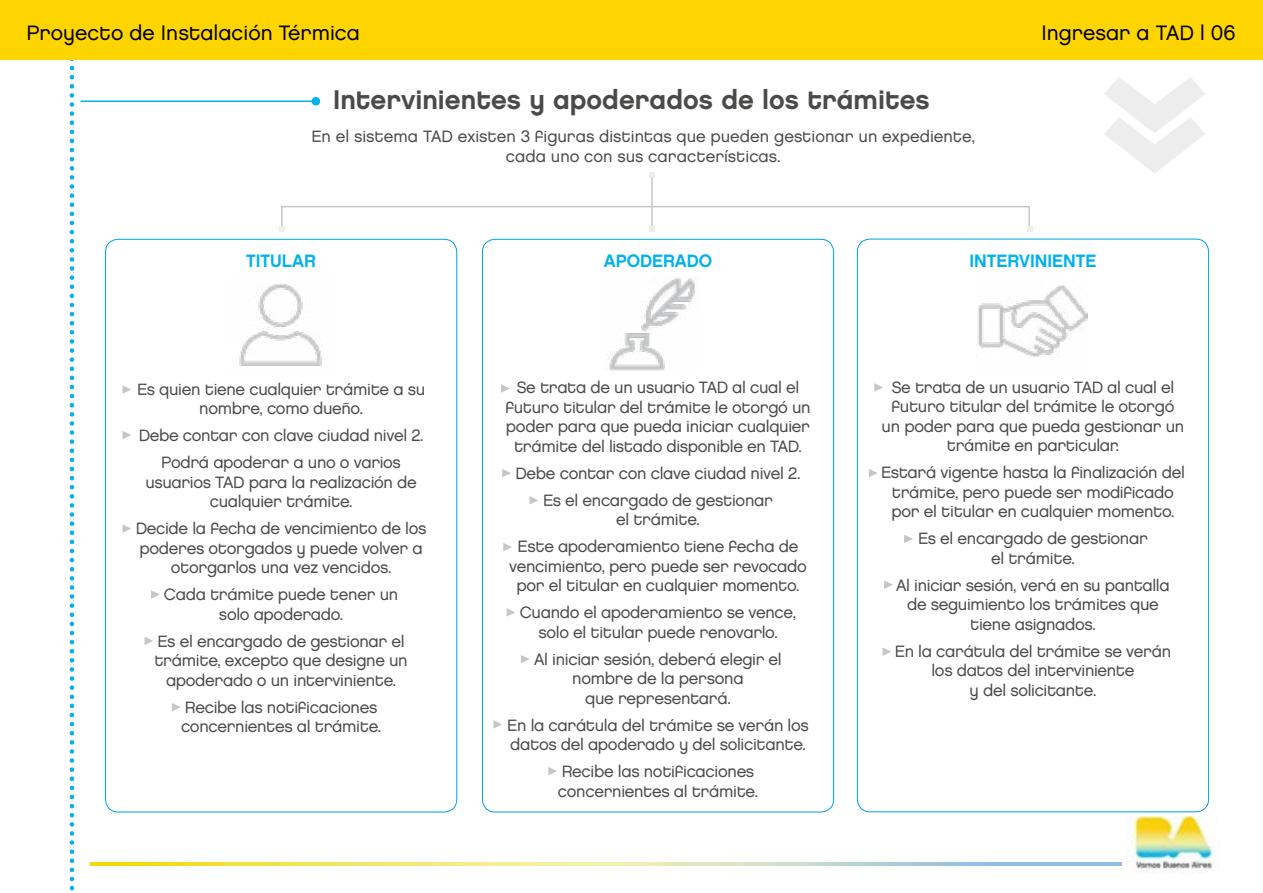
<style>
.page{position:relative;width:1263px;height:893px;background:#fff}
.page>*{position:absolute;margin:0;border:0;box-sizing:border-box;transform-origin:0 0}
.t1{font:27px "Chalet New York Nineteen Eighty";color:#4a4a49}
.t2{font:21px "Chalet London Nineteen Eighty";color:#000}
.t3{font:18px "Chalet New York Nineteen Eighty";color:#00b1eb}
.t4{font:16.5px/19.5px "Chalet London Nineteen Eighty";letter-spacing:-.02em;color:#4a4a49;text-align:center}
.t5{font:16.5px/19.8px "Chalet London Nineteen Eighty";color:#4a4a49;text-align:center}
</style>
<div class="page">
<svg style="left:70px;top:60px;width:4px;height:831px"></svg>
<div style="left:0;top:0;width:1263px;height:60px;background:#ffd500"></div>
<svg style="left:1104px;top:77px;width:101px;height:96px"></svg>
<hr style="left:81px;top:101px;width:235px;height:1px;background:#00b1eb">
<div style="left:312px;top:97px;width:8px;height:9px;background:#00b1eb;border-radius:50%"></div>
<svg style="left:122px;top:385px;width:9px;height:9px"></svg>
<svg style="left:122px;top:431px;width:9px;height:8px"></svg>
<svg style="left:122px;top:524px;width:9px;height:9px"></svg>
<svg style="left:151px;top:590px;width:9px;height:9px"></svg>
<svg style="left:145px;top:637px;width:8px;height:8px"></svg>
<svg style="left:172px;top:703px;width:9px;height:8px"></svg>
<svg style="left:874px;top:383px;width:9px;height:9px"></svg>
<svg style="left:869px;top:469px;width:8px;height:8px"></svg>
<svg style="left:904px;top:535px;width:9px;height:8px"></svg>
<svg style="left:884px;top:580px;width:9px;height:9px"></svg>
<svg style="left:882px;top:647px;width:9px;height:9px"></svg>
<hr style="left:281px;top:206px;width:749px;height:1px;background:#c6c6c6">
<hr style="left:281px;top:206px;width:2px;height:25px;background:#c6c6c6">
<hr style="left:1028px;top:207px;width:2px;height:25px;background:#c6c6c6">
<hr style="left:651px;top:175px;width:2px;height:57px;background:#c6c6c6">
<svg style="left:649px;top:172px;width:6px;height:6px"></svg>
<svg style="left:649px;top:227px;width:6px;height:5px"></svg>
<svg style="left:279px;top:227px;width:5px;height:5px"></svg>
<svg style="left:1027px;top:227px;width:5px;height:5px"></svg>
<svg style="left:501px;top:384px;width:9px;height:9px"></svg>
<svg style="left:502px;top:469px;width:9px;height:8px"></svg>
<svg style="left:529px;top:496px;width:9px;height:8px"></svg>
<svg style="left:503px;top:543px;width:9px;height:8px"></svg>
<svg style="left:507px;top:608px;width:8px;height:9px"></svg>
<svg style="left:521px;top:655px;width:8px;height:8px"></svg>
<svg style="left:493px;top:720px;width:9px;height:9px"></svg>
<svg style="left:548px;top:767px;width:9px;height:8px"></svg>
<img style="left:239px;top:283px;width:83px;height:83px">
<img style="left:607px;top:277px;width:89px;height:93px">
<img style="left:977px;top:285px;width:110px;height:73px">
<svg style="left:91px;top:862px;width:1030px;height:2px;background:#d6db98"></svg>
<svg style="left:91px;top:864px;width:1030px;height:2px;background:#d6db98"></svg>
<img style="left:1126px;top:816px;width:88px;height:58px">
<p class="t2" style="left:27px;top:20px;width:335px">Proyecto de Instalación Térmica</p>
<p class="t2" style="left:1041px;top:20px;width:195px">Ingresar a TAD | 06</p>
<h1 class="t1" style="left:333px;top:83px;width:598px">Intervinientes y apoderados de los trámites</h1>
<p class="t5" style="left:311px;top:126px;width:665px">En el sistema TAD existen 3 figuras distintas que pueden gestionar un expediente, cada uno con sus características.</p>
<p class="t3" style="left:246px;top:249px;width:72px">TITULAR</p>
<p class="t3" style="left:604px;top:249px;width:110px">APODERADO</p>
<p class="t3" style="left:969px;top:249px;width:128px">INTERVINIENTE</p>
<p class="t4" style="left:137px;top:379px;width:290px">Es quien tiene cualquier trámite a su nombre, como dueño.</p>
<p class="t4" style="left:139px;top:422px;width:286px;line-height:27px">Debe contar con clave ciudad nivel 2.<br>Podrá apoderar a uno o varios</p>
<p class="t4" style="left:145px;top:472px;width:273px">usuarios TAD para la realización de cualquier trámite.</p>
<p class="t4" style="left:136px;top:519px;width:292px">Decide la fecha de vencimiento de los poderes otorgados y puede volver a otorgarlos una vez vencidos.</p>
<p class="t4" style="left:164px;top:585px;width:236px">Cada trámite puede tener un solo apoderado.</p>
<p class="t4" style="left:154px;top:631px;width:255px">Es el encargado de gestionar el trámite, excepto que designe un apoderado o un interviniente.</p>
<p class="t4" style="left:181px;top:697px;width:202px;text-align:left">Recibe las notificaciones concernientes al trámite.</p>
<p class="t4" style="left:505px;top:378px;width:307px">Se trata de un usuario TAD al cual el futuro titular del trámite le otorgó un poder para que pueda iniciar cualquier trámite del listado disponible en TAD.</p>
<p class="t4" style="left:515px;top:459px;width:286px;line-height:27px">Debe contar con clave ciudad nivel 2.<br>Es el encargado de gestionar</p>
<p class="t4" style="left:518px;top:506px;width:282px;line-height:27px">el trámite.<br>Este apoderamiento tiene fecha de</p>
<p class="t4" style="left:509px;top:556px;width:299px">vencimiento, pero puede ser revocado por el titular en cualquier momento.</p>
<p class="t4" style="left:520px;top:603px;width:278px">Cuando el apoderamiento se vence, solo el titular puede renovarlo.</p>
<p class="t4" style="left:534px;top:649px;width:249px">Al iniciar sesión, deberá elegir el nombre de la persona<br>que representará.</p>
<p class="t4" style="left:507px;top:715px;width:303px;text-align:left">En la carátula del trámite se verán los datos del apoderado y del solicitante.</p>
<p class="t4" style="left:558px;top:762px;width:202px;text-align:left">Recibe las notificaciones concernientes al trámite.</p>
<p class="t4" style="left:882px;top:377px;width:304px">Se trata de un usuario TAD al cual el futuro titular del trámite le otorgó un poder para que pueda gestionar un trámite en particular.</p>
<p class="t4" style="left:881px;top:462px;width:305px">Estará vigente hasta la finalización del trámite, pero puede ser modificado por el titular en cualquier momento.</p>
<p class="t4" style="left:918px;top:528px;width:231px">Es el encargado de gestionar el trámite.</p>
<p class="t4" style="left:896px;top:575px;width:275px">Al iniciar sesión, verá en su pantalla de seguimiento los trámites que tiene asignados.</p>
<p class="t4" style="left:895px;top:641px;width:278px">En la carátula del trámite se verán los datos del interviniente<br>y del solicitante.</p>
</div>
